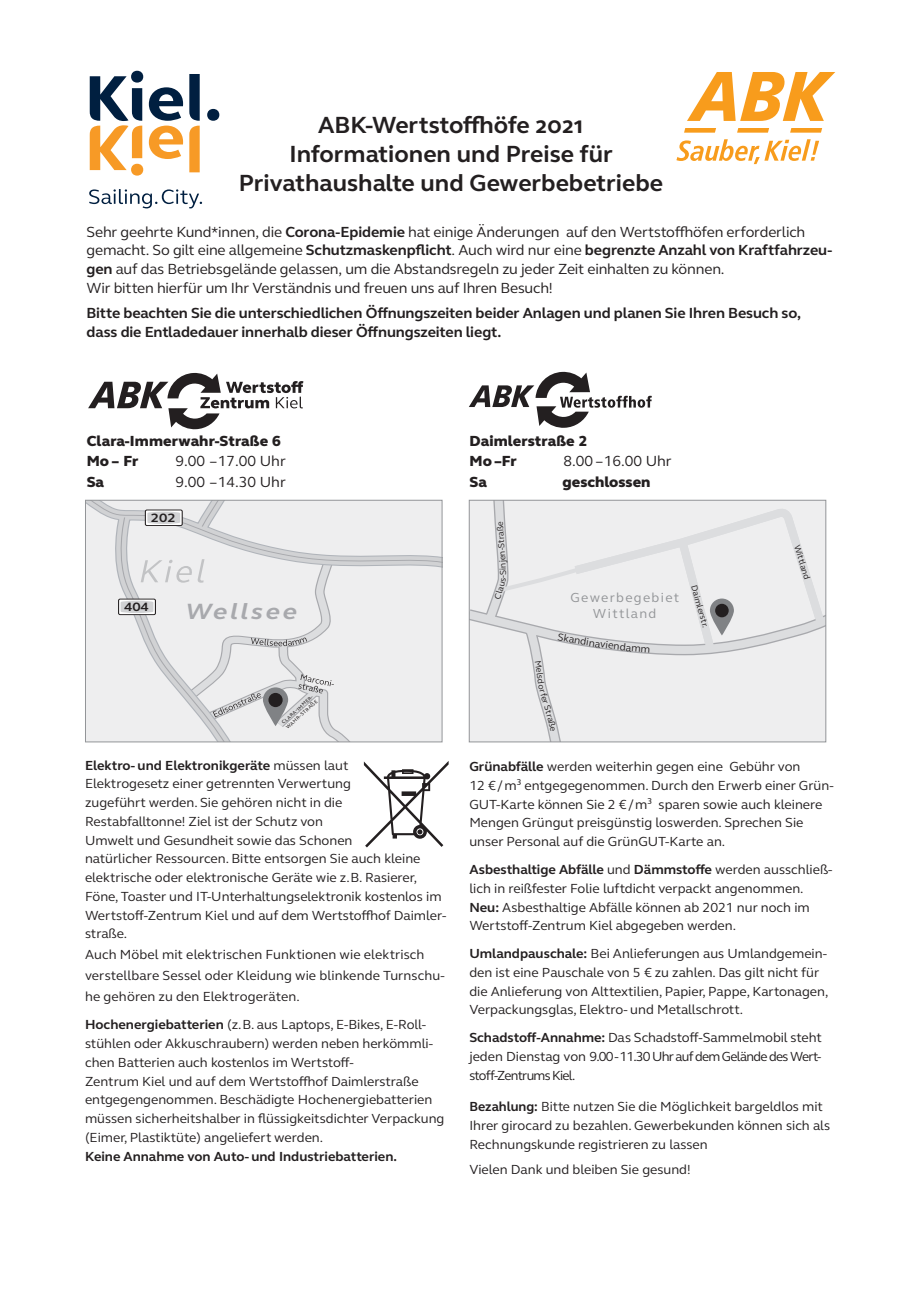
<style>
.page{position:relative;width:919px;height:1289px;background:#fff}
.page>*{position:absolute;margin:0;border:0;box-sizing:border-box;transform-origin:0 0}
.t1{font:700 24px "FS Elliot Pro";color:#231f20}
.t2{font:italic 700 22.65px "FS Elliot";letter-spacing:.1em;color:#a8a9ad;scale:1.16 1}
.Fließtext_LW_-_15{font:15px/18.8px "FS Elliot Pro";letter-spacing:-.015em;color:#231f20}
.Fließtext_LW_-_15-2{font:700 15px/18.8px "FS Elliot Pro";letter-spacing:-.005em;color:#231f20}
.Handz_Copy_Cond_10{font:800 15px/20.2px "FS Elliot Pro";color:#231f20}
.Handz_Copy_Cond_Öffn{font:800 15px/20.2px "FS Elliot Pro";letter-spacing:.01em;color:#231f20}
.Handz_Copy_Cond_Öffn-2{font:15px "FS Elliot Pro";color:#231f20}
.Handz_Copy_Cond_10-2{font:15px "FS Elliot Pro";color:#231f20}
.Fließtext_LW_-_15-3{font:13.5px/18.8px "FS Elliot Pro";color:#231f20}
.t3{font:700 13.5px "FS Elliot Pro";color:#231f20}
.t4{font:13.35px/16px "FS Elliot";letter-spacing:.1em;color:#939598;text-align:center}
.t5{font:700 12.45px "FS Elliot";color:#231f20;scale:1.16 1}
.t6{font:8.85px "FS Elliot";color:#231f20}
.t7{font:6.45px/6.4px "FS Elliot Pro";color:#231f20}
.s1{font-weight:700}
</style>
<div class="page">
<svg style="left:87px;top:502px;width:353px;height:238px;background:#eaeaeb"></svg>
<svg style="left:119px;top:599px;width:36px;height:15px"></svg>
<div style="left:118px;top:599px;width:38px;height:16px;border:1px solid #231f20;border-radius:2px"></div>
<div style="left:145px;top:510px;width:37px;height:16px;border:1px solid #231f20;border-radius:2px"></div>
<svg style="left:147px;top:511px;width:33px;height:13px"></svg>
<div style="left:85px;top:500px;width:357px;height:242px;border:1px solid #939598"></div>
<div style="left:471px;top:502px;width:8px;height:238px;background:#eeeeef"></div>
<svg style="left:364px;top:761px;width:84px;height:86px"></svg>
<svg style="left:88px;top:373px;width:215px;height:56px"></svg>
<svg style="left:469px;top:372px;width:182px;height:56px"></svg>
<svg style="left:121px;top:553px;width:246px;height:189px;background:#e4e4e5"></svg>
<svg style="left:737px;top:128px;width:32px;height:5px"></svg>
<svg style="left:790px;top:128px;width:32px;height:5px"></svg>
<svg style="left:684px;top:128px;width:32px;height:5px"></svg>
<svg style="left:687px;top:72px;width:148px;height:49px"></svg>
<svg style="left:676px;top:139px;width:143px;height:25px"></svg>
<div style="left:131px;top:71px;width:12px;height:12px;background:#001f40;border-radius:50%"></div>
<div style="left:207px;top:109px;width:12px;height:12px;background:#001f40;border-radius:50%"></div>
<svg style="left:89px;top:189px;width:113px;height:19px"></svg>
<svg style="left:149px;top:87px;width:34px;height:72px"></svg>
<svg style="left:189px;top:74px;width:11px;height:98px"></svg>
<svg style="left:90px;top:76px;width:52px;height:94px"></svg>
<div style="left:131px;top:164px;width:12px;height:12px;background:#f79a26;border-radius:50%"></div>
<svg style="left:479px;top:500px;width:346px;height:242px;background:#e9e9ea"></svg>
<p class="t1" style="left:318px;top:109px;width:267px">ABK-Wertstoffhöfe 2021</p>
<p class="t1" style="left:289px;top:138px;width:325px">Informationen und Preise für</p>
<p class="t1" style="left:239px;top:166px;width:425px">Privathaushalte und Gewerbebetriebe</p>
<p class="Fließtext_LW_-_15" style="left:86px;top:222px;width:747px">Sehr geehrte Kund*innen, die <span class="s1">Corona-Epidemie</span> hat einige Änderungen auf den Wertstoffhöfen erforderlich gemacht. So gilt eine allgemeine <span class="s1">Schutzmaskenpflicht</span>. Auch wird nur eine <span class="s1">begrenzte Anzahl von Kraftfahrzeu&shy;gen</span> auf das Betriebsgelände gelassen, um die Abstandsregeln zu jeder Zeit einhalten zu können.<br>Wir bitten hierfür um Ihr Verständnis und freuen uns auf Ihren Besuch!</p>
<p class="Fließtext_LW_-_15-2" style="left:86px;top:303px;width:716px">Bitte beachten Sie die unterschiedlichen Öffnungszeiten beider Anlagen und planen Sie Ihren Besuch so, dass die Entladedauer innerhalb dieser Öffnungszeiten liegt.</p>
<p class="Handz_Copy_Cond_Öffn" style="left:87px;top:431px;width:196px">Clara-Immerwahr-Straße 6<br>Mo – Fr</p>
<p class="Handz_Copy_Cond_Öffn-2" style="left:175px;top:451px;width:112px">9.00 –17.00 Uhr</p>
<p class="Handz_Copy_Cond_Öffn" style="left:87px;top:471px;width:19px">Sa</p>
<p class="Handz_Copy_Cond_Öffn-2" style="left:175px;top:471px;width:112px">9.00 –14.30 Uhr</p>
<p class="t5" style="left:218px;top:473px;width:23px">502</p>
<p class="t5" style="left:151px;top:509px;width:23px">202</p>
<p class="t5" style="left:124px;top:598px;width:23px">404</p>
<p class="t2" style="left:185px;top:596px;width:98px">Wellsee</p>
<p class="Handz_Copy_Cond_10" style="left:469px;top:431px;width:119px">Daimlerstraße 2<br>Mo –Fr</p>
<p class="Handz_Copy_Cond_10-2" style="left:563px;top:451px;width:110px">8.00 –16.00 Uhr</p>
<p class="Handz_Copy_Cond_10" style="left:469px;top:471px;width:19px">Sa</p>
<p class="Handz_Copy_Cond_10" style="left:562px;top:471px;width:89px">geschlossen</p>
<p class="t6" style="left:496px;top:556px;width:36px;rotate:-94deg">n-Straße</p>
<p class="t4" style="left:570px;top:589px;width:110px">Gewerbegebiet<br>Wittland</p>
<p class="t6" style="left:699px;top:583px;width:45px;rotate:74deg">Daimlerstr.</p>
<p class="t6" style="left:802px;top:543px;width:37px;rotate:73deg">Wittland</p>
<p class="t7" style="left:280px;top:720px;width:43px;rotate:-42deg">Clara-Immer&shy;wahr-Straße</p>
<p class="Fließtext_LW_-_15-3" style="left:85px;top:755px;width:363px"><span class="s1">Elektro- und Elektronikgeräte</span> müssen laut<br>Elektrogesetz einer getrennten Verwertung<br>zugeführt werden. Sie gehören nicht in die<br>Restabfalltonne! Ziel ist der Schutz von<br>Umwelt und Gesundheit sowie das Schonen<br>natürlicher Ressourcen. Bitte entsorgen Sie auch kleine elektrische oder elektronische Geräte wie z.B. Rasierer, Föne, Toaster und IT-Unterhaltungselektronik kostenlos im Wertstoff-Zentrum Kiel und auf dem Wertstoffhof Daimler&shy;straße.</p>
<p class="Fließtext_LW_-_15-3" style="left:85px;top:944px;width:361px;line-height:21px">Auch Möbel mit elektrischen Funktionen wie elektrisch verstellbare Sessel oder Kleidung wie blinkende Turnschu&shy;he gehören zu den Elektrogeräten.</p>
<p class="Fließtext_LW_-_15-3" style="left:85px;top:1014px;width:349px"><span class="s1">Hochenergiebatterien</span> (z.B. aus Laptops, E-Bikes, E-Roll&shy;stühlen oder Akkuschraubern) werden neben herkömmli&shy;chen Batterien auch kostenlos im Wertstoff-</p>
<p class="Fließtext_LW_-_15-3" style="left:85px;top:1071px;width:361px">Zentrum Kiel und auf dem Wertstoffhof Daimlerstraße entgegengenommen. Beschädigte Hochenergiebatterien müssen sicherheitshalber in flüssigkeitsdichter Verpackung (Eimer, Plastiktüte) angeliefert werden.</p>
<p class="t3" style="left:85px;top:1146px;width:313px">Keine Annahme von Auto- und Industriebatterien.</p>
<p class="Fließtext_LW_-_15-3" style="left:469px;top:757px;width:332px"><span class="s1">Grünabfälle</span> werden weiterhin gegen eine Gebühr von</p>
<p class="Fließtext_LW_-_15-3" style="left:469px;top:775px;width:366px">12 €/m³ entgegegenommen. Durch den Erwerb einer Grün-GUT-Karte können Sie 2 €/m³ sparen sowie auch kleinere Mengen Grüngut preisgünstig loswerden. Sprechen Sie unser Personal auf die GrünGUT-Karte an.</p>
<p class="Fließtext_LW_-_15-3" style="left:469px;top:859px;width:365px"><span class="s1">Asbesthaltige Abfälle</span> und <span class="s1">Dämmstoffe</span> werden ausschließ&shy;lich in reißfester Folie luftdicht verpackt angenommen.<br><span class="s1">Neu:</span> Asbesthaltige Abfälle können ab 2021 nur noch im Wertstoff-Zentrum Kiel abgegeben werden.</p>
<p class="Fließtext_LW_-_15-3" style="left:469px;top:943px;width:360px"><span class="s1">Umlandpauschale:</span> Bei Anlieferungen aus Umlandgemein&shy;den ist eine Pauschale von 5 € zu zahlen. Das gilt nicht für die Anlieferung von Alttextilien, Papier, Pappe, Kartonagen, Verpackungsglas, Elektro- und Metallschrott.</p>
<p class="Fließtext_LW_-_15-3" style="left:469px;top:1027px;width:354px;text-align:justify"><span class="s1">Schadstoff-Annahme:</span> Das Schadstoff-Sammelmobil steht jeden Dienstag von 9.00 -11.30 Uhr auf dem Gelände des Wert&shy;stoff-Zentrums Kiel.</p>
<p class="Fließtext_LW_-_15-3" style="left:469px;top:1096px;width:362px"><span class="s1">Bezahlung:</span> Bitte nutzen Sie die Möglichkeit bargeldlos mit<br>Ihrer girocard zu bezahlen. Gewerbekunden können sich als<br>Rechnungskunde registrieren zu lassen</p>
<p class="Fließtext_LW_-_15-3" style="left:469px;top:1159px;width:223px">Vielen Dank und bleiben Sie gesund!</p>
</div>
